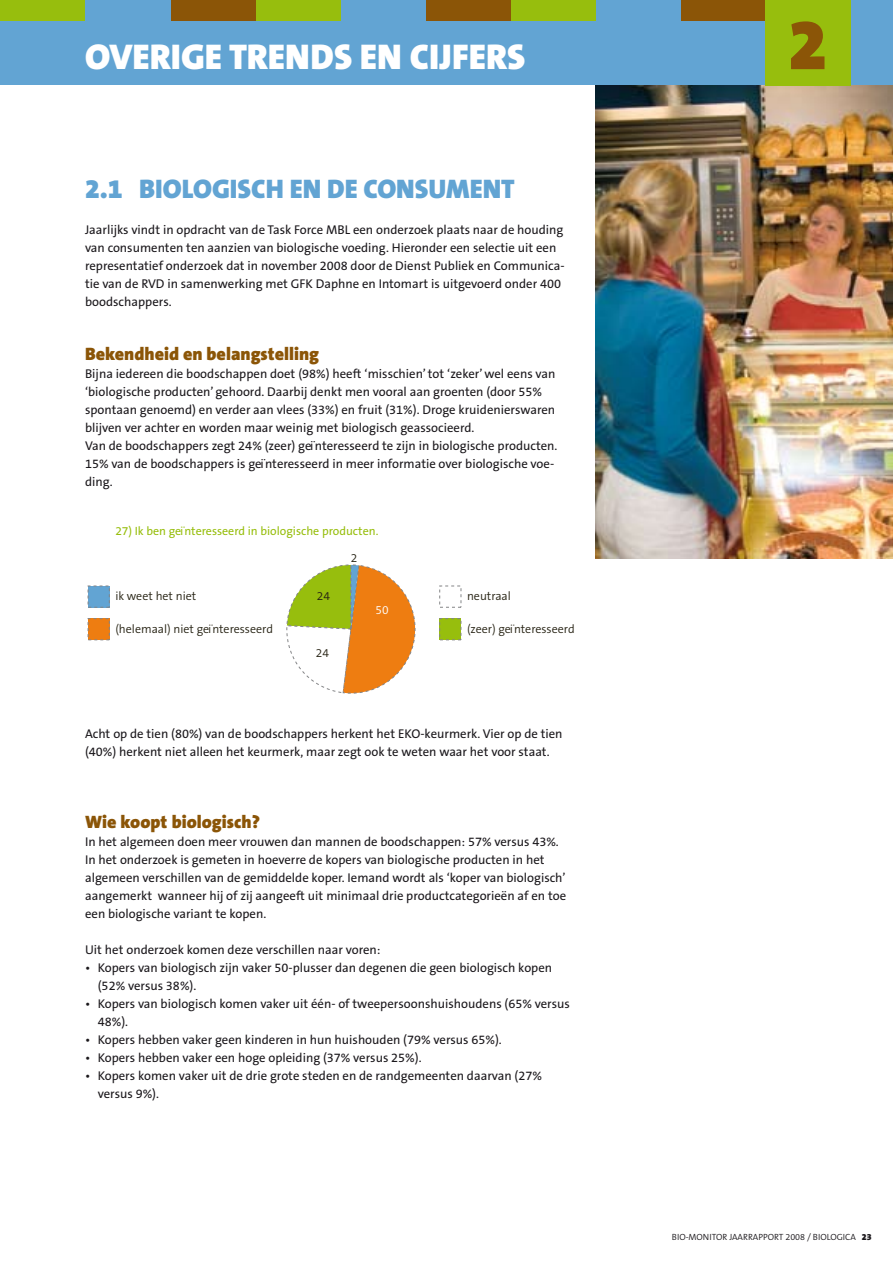
<style>
.page{position:relative;width:893px;height:1263px;background:#fff}
.page>*{position:absolute;margin:0;border:0;box-sizing:border-box;transform-origin:0 0}
.t1{font:900 72px "The Sans B9";color:#8b5507}
.t2{font:900 36px "The Sans B9";color:#fff}
.t3{font:900 27px "The Sans B9";color:#62a4d3}
.t4{font:900 18px "The Sans B9";color:#8b5507}
.t5{font:12.75px/18px "The Sans B5 Plain";color:#1a171b}
.t6{font:300 12px "The Sans B4";color:#262213}
.t7{font:12px "The Sans B5 Plain";color:#97be0d}
.t8{font:300 12px "The Sans B4";color:#fff}
.t9{font:300 9px "The Sans B4";color:#1a171b}
.s1{font-family:"The Sans B9";font-weight:900}
</style>
<div class="page">
<div style="left:850px;top:0;width:43px;height:21px;background:#62a4d3"></div>
<div style="left:680px;top:0;width:85px;height:21px;background:#8b5507"></div>
<div style="left:595px;top:0;width:85px;height:21px;background:#62a4d3"></div>
<div style="left:0;top:0;width:85px;height:21px;background:#97be0d"></div>
<div style="left:510px;top:0;width:85px;height:21px;background:#97be0d"></div>
<div style="left:425px;top:0;width:85px;height:21px;background:#8b5507"></div>
<div style="left:340px;top:0;width:85px;height:21px;background:#62a4d3"></div>
<div style="left:255px;top:0;width:85px;height:21px;background:#97be0d"></div>
<div style="left:170px;top:0;width:85px;height:21px;background:#8b5507"></div>
<div style="left:85px;top:0;width:85px;height:21px;background:#62a4d3"></div>
<div style="left:0;top:21px;width:893px;height:64px;background:#62a4d3"></div>
<img style="left:595px;top:85px;width:298px;height:473px">
<div style="left:765px;top:0;width:85px;height:85px;background:#97be0d"></div>
<div style="left:88px;top:586px;width:21px;height:21px;background:#62a4d3"></div>
<div style="left:88px;top:586px;width:22px;height:22px;border:1px dashed #848587"></div>
<div style="left:88px;top:619px;width:21px;height:21px;background:#ee7d11"></div>
<div style="left:88px;top:618px;width:22px;height:22px;border:1px dashed #848587"></div>
<div style="left:439px;top:586px;width:22px;height:22px;border:1px dashed #848587"></div>
<div style="left:440px;top:619px;width:21px;height:21px;background:#97be0d"></div>
<div style="left:439px;top:618px;width:22px;height:22px;border:1px dashed #848587"></div>
<svg style="left:286px;top:564px;width:130px;height:130px"></svg>
<h2 class="t2" style="left:85px;top:38px;width:442px">OVERIGE TRENDS EN CIJFERS</h2>
<h3 class="t3" style="left:85px;top:174px;width:380px">2.1 Biologisch en de consument</h3>
<p class="t5" style="left:85px;top:221px;width:481px">Jaarlijks vindt in opdracht van de Task Force MBL een onderzoek plaats naar de houding van consumenten ten aanzien van biologische voeding. Hieronder een selectie uit een representatief onderzoek dat in november 2008 door de Dienst Publiek en Communica&shy;tie van de RVD in samenwerking met GFK Daphne en Intomart is uitgevoerd onder 400 boodschappers.</p>
<h3 class="t4" style="left:85px;top:344px;width:236px">Bekendheid en belangstelling</h3>
<p class="t5" style="left:85px;top:365px;width:474px">Bijna iedereen die boodschappen doet (98%) heeft ‘misschien’ tot ‘zeker’ wel eens van ‘biologische producten’ gehoord. Daarbij denkt men vooral aan groenten (door 55% spontaan genoemd) en verder aan vlees (33%) en fruit (31%). Droge kruidenierswaren blijven ver achter en worden maar weinig met biologisch geassocieerd.<br>Van de boodschappers zegt 24% (zeer) geïnteresseerd te zijn in biologische producten.<br>15% van de boodschappers is geïnteresseerd in meer informatie over biologische voe&shy;ding.</p>
<p class="t7" style="left:115px;top:524px;width:265px">27) Ik ben geïnteresseerd in biologische producten.</p>
<p class="t6" style="left:115px;top:590px;width:83px">ik weet het niet</p>
<p class="t6" style="left:115px;top:622px;width:159px">(helemaal) niet geïnteresseerd</p>
<p class="t6" style="left:317px;top:589px;width:15px">24</p>
<p class="t6" style="left:316px;top:647px;width:15px">24</p>
<p class="t6" style="left:351px;top:551px;width:8px">2</p>
<p class="t8" style="left:376px;top:603px;width:15px">50</p>
<p class="t6" style="left:467px;top:590px;width:45px">neutraal</p>
<p class="t6" style="left:467px;top:622px;width:109px">(zeer) geïnteresseerd</p>
<p class="t5" style="left:85px;top:725px;width:479px">Acht op de tien (80%) van de boodschappers herkent het EKO-keurmerk. Vier op de tien (40%) herkent niet alleen het keurmerk, maar zegt ook te weten waar het voor staat.</p>
<h3 class="t4" style="left:85px;top:812px;width:176px">Wie koopt biologisch?</h3>
<p class="t5" style="left:85px;top:833px;width:483px">In het algemeen doen meer vrouwen dan mannen de boodschappen: 57% versus 43%.<br>In het onderzoek is gemeten in hoeverre de kopers van biologische producten in het algemeen verschillen van de gemiddelde koper. Iemand wordt als ‘koper van biologisch’ aangemerkt wanneer hij of zij aangeeft uit minimaal drie productcategorieën af en toe een biologische variant te kopen.</p>
<p class="t5" style="left:85px;top:941px;width:297px">Uit het onderzoek komen deze verschillen naar voren:</p>
<p class="t5" style="left:98px;top:959px;width:456px;text-indent:-13px">• Kopers van biologisch zijn vaker 50-plusser dan degenen die geen biologisch kopen (52% versus 38%).</p>
<p class="t5" style="left:98px;top:995px;width:474px;text-indent:-13px">• Kopers van biologisch komen vaker uit één- of tweepersoonshuishoudens (65% versus<br>48%).</p>
<p class="t5" style="left:85px;top:1031px;width:418px">• Kopers hebben vaker geen kinderen in hun huishouden (79% versus 65%).</p>
<p class="t5" style="left:85px;top:1049px;width:338px">• Kopers hebben vaker een hoge opleiding (37% versus 25%).</p>
<p class="t5" style="left:98px;top:1067px;width:446px;text-indent:-13px">• Kopers komen vaker uit de drie grote steden en de randgemeenten daarvan (27% versus 9%).</p>
<h1 class="t1" style="left:788px;top:6px;width:41px">2</h1>
<p class="t9" style="left:672px;top:1232px;width:201px">Bio-Monitor jaarrapport 2008 / Biologica <span class="s1">23</span></p>
</div>
